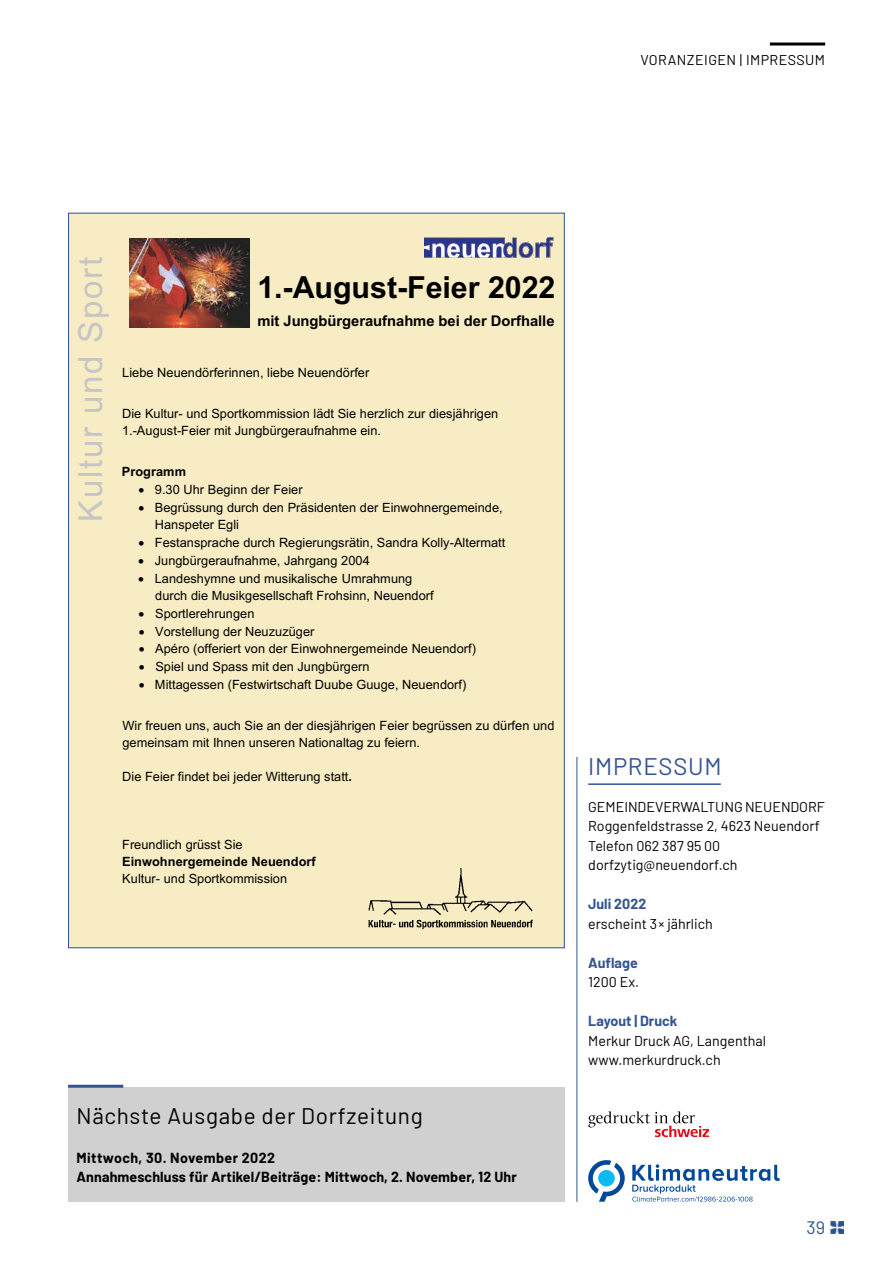
<style>
.page{position:relative;width:893px;height:1263px;background:#fff}
.page>*{position:absolute;margin:0;border:0;box-sizing:border-box;transform-origin:0 0}
.t1{font:33px "Arial";letter-spacing:.055em;color:#c5c5c5}
.t2{font:700 30.45px "Arial";color:#000}
.t3{font:24px "Barlow";letter-spacing:.03em;color:#345491}
.t4{font:22.5px "Barlow";letter-spacing:.03em;color:#000}
.t5{font:18px "Barlow";color:#345491}
.t6{font:700 14.7px "Arial";letter-spacing:-.005em;color:#000}
.t7{font:14.25px/19.5px "Barlow";color:#000}
.t8{font:700 14.25px/19.5px "Barlow";letter-spacing:.01em;color:#000}
.t9{font:700 14.25px "Barlow";color:#345491}
.t10{font:14.25px "Barlow";letter-spacing:.03em;color:#000}
.t11{font:12.75px/17px "Arial";letter-spacing:.005em;color:#000}
.t12{font:700 12.75px "Arial";letter-spacing:.005em;color:#000}
.s1{font-weight:700}
</style>
<div class="page">
<svg style="left:831px;top:1221px;width:12px;height:13px"></svg>
<div style="left:68px;top:1088px;width:497px;height:114px;background:#d0d0d0"></div>
<hr style="left:68px;top:1085px;width:55px;height:3px;background:#345491">
<hr style="left:577px;top:757px;width:1px;height:445px;background:#345491">
<hr style="left:588px;top:783px;width:133px;height:2px;background:#345491">
<svg style="left:588px;top:1111px;width:121px;height:26px"></svg>
<svg style="left:588px;top:1160px;width:37px;height:42px"></svg>
<svg style="left:632px;top:1164px;width:148px;height:37px"></svg>
<hr style="left:770px;top:43px;width:55px;height:3px;background:#000">
<div style="left:69px;top:213px;width:495px;height:735px;background:#f7ecc3"></div>
<img style="left:424px;top:238px;width:130px;height:20px">
<img style="left:129px;top:238px;width:121px;height:89px">
<img style="left:368px;top:868px;width:165px;height:62px">
<p class="t10" style="left:640px;top:50px;width:186px">VORANZEIGEN | IMPRESSUM</p>
<h1 class="t1" style="left:68px;top:522px;width:266px;rotate:-90deg">Kultur und Sport</h1>
<h2 class="t2" style="left:257px;top:266px;width:300px">1.-August-Feier 2022</h2>
<p class="t6" style="left:257px;top:310px;width:299px">mit Jungbürgeraufnahme bei der Dorfhalle</p>
<p class="t11" style="left:122px;top:364px;width:248px">Liebe Neuendörferinnen, liebe Neuendörfer</p>
<p class="t11" style="left:122px;top:405px;width:378px">Die Kultur- und Sportkommission lädt Sie herzlich zur diesjährigen<br>1.-August-Feier mit Jungbürgeraufnahme ein.</p>
<p class="t12" style="left:122px;top:463px;width:66px">Programm</p>
<p class="t11" style="left:138px;top:481px;width:166px">• 9.30 Uhr Beginn der Feier</p>
<p class="t11" style="left:155px;top:499px;width:349px;text-indent:-17px">• Begrüssung durch den Präsidenten der Einwohnergemeinde,<br>Hanspeter Egli</p>
<p class="t11" style="left:138px;top:534px;width:369px">• Festansprache durch Regierungsrätin, Sandra Kolly-Altermatt</p>
<p class="t11" style="left:138px;top:552px;width:233px">• Jungbürgeraufnahme, Jahrgang 2004</p>
<p class="t11" style="left:155px;top:570px;width:280px;text-indent:-17px">• Landeshymne und musikalische Umrahmung durch die Musikgesellschaft Frohsinn, Neuendorf</p>
<p class="t11" style="left:139px;top:605px;width:117px">• Sportlerehrungen</p>
<p class="t11" style="left:139px;top:622px;width:177px">• Vorstellung der Neuzuzüger</p>
<p class="t11" style="left:139px;top:640px;width:339px">• Apéro (offeriert von der Einwohnergemeinde Neuendorf)</p>
<p class="t11" style="left:139px;top:658px;width:232px">• Spiel und Spass mit den Jungbürgern</p>
<p class="t11" style="left:139px;top:676px;width:329px">• Mittagessen (Festwirtschaft Duube Guuge, Neuendorf)</p>
<p class="t11" style="left:122px;top:717px;width:434px">Wir freuen uns, auch Sie an der diesjährigen Feier begrüssen zu dürfen und gemeinsam mit Ihnen unseren Nationaltag zu feiern.</p>
<p class="t11" style="left:122px;top:768px;width:231px">Die Feier findet bei jeder Witterung statt<span class="s1">.</span></p>
<p class="t11" style="left:122px;top:836px;width:122px">Freundlich grüsst Sie</p>
<p class="t12" style="left:122px;top:853px;width:195px">Einwohnergemeinde Neuendorf</p>
<p class="t11" style="left:122px;top:870px;width:166px">Kultur- und Sportkommission</p>
<h3 class="t4" style="left:77px;top:1099px;width:348px">Nächste Ausgabe der Dorfzeitung</h3>
<p class="t8" style="left:77px;top:1147px;width:442px">Mittwoch, 30. November 2022<br>Annahmeschluss für Artikel/Beiträge: Mittwoch, 2. November, 12 Uhr</p>
<h3 class="t3" style="left:588px;top:749px;width:135px">IMPRESSUM</h3>
<p class="t7" style="left:588px;top:796px;width:238px">GEMEINDEVERWALTUNG NEUENDORF<br>Roggenfeldstrasse 2, 4623 Neuendorf<br>Telefon 062 387 95 00 dorfzytig@neuendorf.ch</p>
<p class="t9" style="left:588px;top:893px;width:60px">Juli 2022</p>
<p class="t7" style="left:588px;top:913px;width:126px">erscheint 3× jährlich</p>
<p class="t9" style="left:588px;top:952px;width:51px">Auflage</p>
<p class="t7" style="left:588px;top:971px;width:52px">1200 Ex.</p>
<p class="t9" style="left:588px;top:1010px;width:91px">Layout | Druck</p>
<p class="t7" style="left:588px;top:1030px;width:179px">Merkur Druck AG, Langenthal www.merkurdruck.ch</p>
<h3 class="t5" style="left:806px;top:1214px;width:20px">39</h3>
</div>
